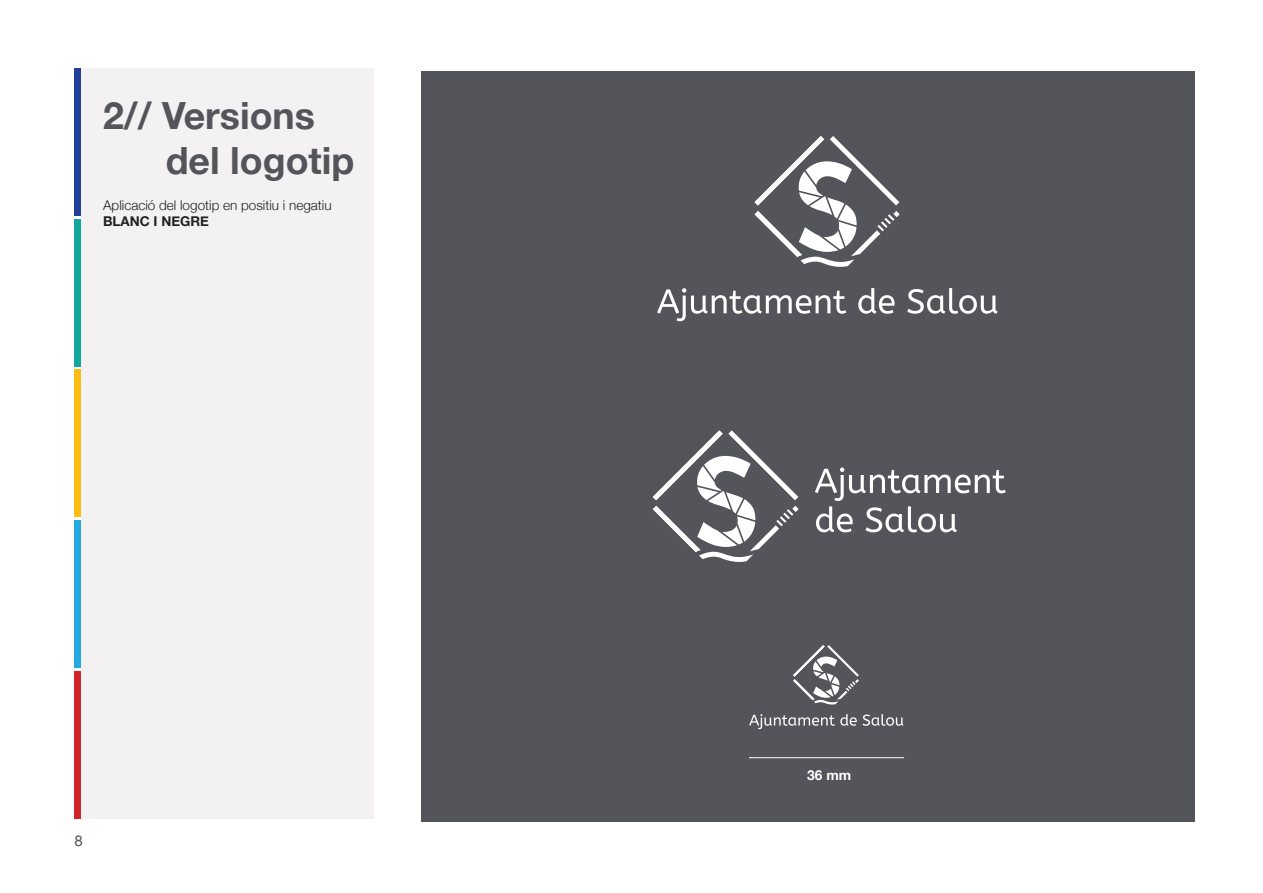
<style>
.page{position:relative;width:1263px;height:893px;background:#fff}
.page>*{position:absolute;margin:0;border:0;box-sizing:border-box;transform-origin:0 0}
.t1{font:700 37.5px/45px "Helvetica Neue";color:#54555a}
.t2{font:15px "Helvetica Neue";color:#54555a}
.t3{font:700 13.65px "Helvetica Neue";color:#fff}
.t4{font:300 13.5px "Helvetica Neue";color:#231f20}
.t5{font:700 13.5px "Helvetica Neue";color:#231f20}
</style>
<div class="page">
<div style="left:421px;top:71px;width:774px;height:751px;background:#54555a"></div>
<div style="left:81px;top:68px;width:292px;height:751px;background:#f4f1f2"></div>
<div style="left:75px;top:68px;width:6px;height:148px;background:#223f99"></div>
<div style="left:75px;top:219px;width:6px;height:148px;background:#12a79d"></div>
<div style="left:75px;top:369px;width:6px;height:148px;background:#fdbc12"></div>
<div style="left:75px;top:671px;width:6px;height:148px;background:#d1232a"></div>
<div style="left:75px;top:520px;width:6px;height:148px;background:#24aae1"></div>
<svg style="left:653px;top:430px;width:146px;height:132px"></svg>
<svg style="left:815px;top:468px;width:191px;height:64px"></svg>
<svg style="left:754px;top:136px;width:146px;height:131px"></svg>
<svg style="left:657px;top:288px;width:340px;height:33px"></svg>
<svg style="left:749px;top:714px;width:154px;height:15px"></svg>
<hr style="left:749px;top:757px;width:155px;height:1px;background:#fff">
<svg style="left:793px;top:645px;width:66px;height:59px"></svg>
<p class="t1" style="left:166px;top:94px;width:190px;text-indent:-63px">2// Versions del logotip</p>
<p class="t4" style="left:103px;top:194px;width:230px">Aplicació del logotip en positiu i negatiu</p>
<p class="t5" style="left:103px;top:211px;width:107px">BLANC I NEGRE</p>
<p class="t2" style="left:75px;top:830px;width:10px">8</p>
<p class="t3" style="left:807px;top:765px;width:45px">36 mm</p>
</div>
